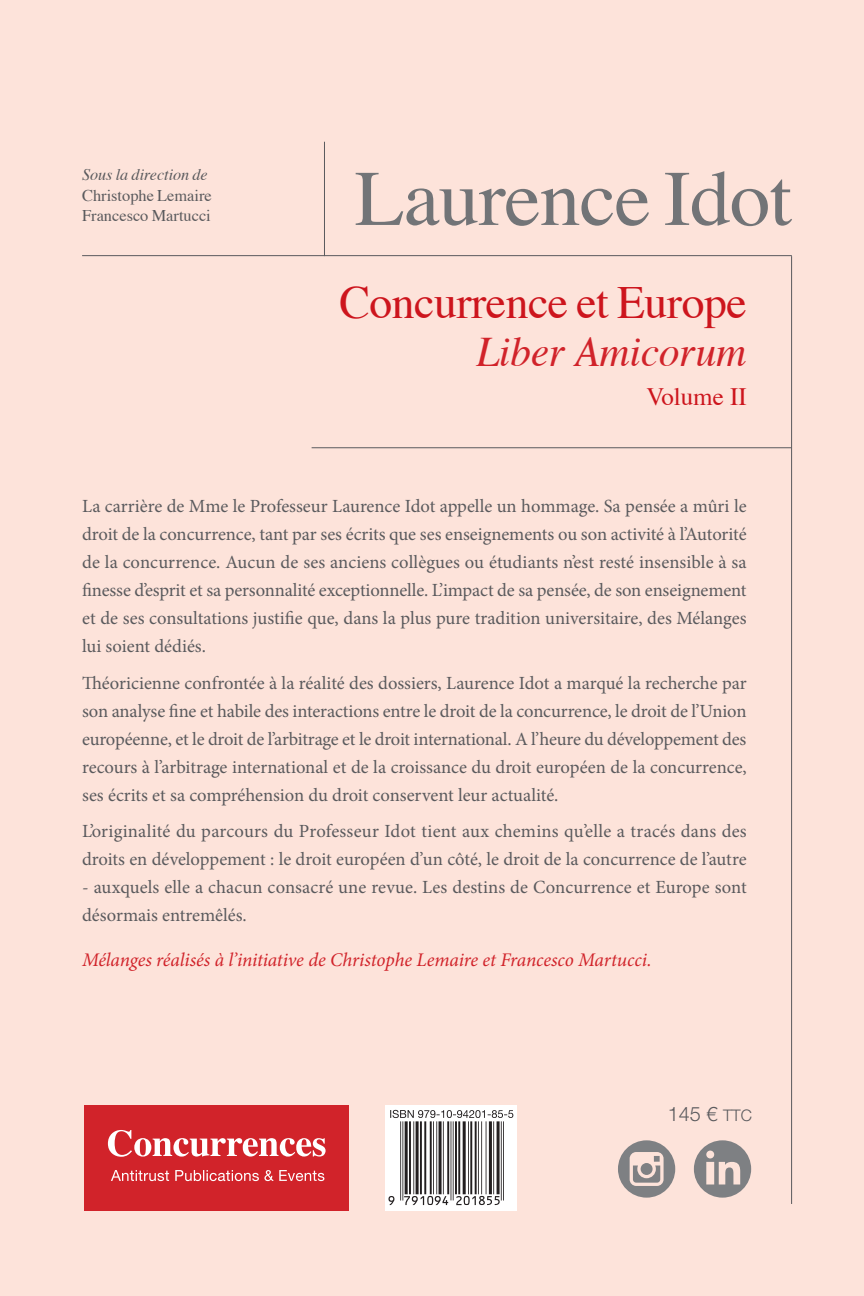
<style>
.page{position:relative;width:864px;height:1296px;background:#fde3da}
.page>*{position:absolute;margin:0;border:0;box-sizing:border-box;transform-origin:0 0}
.t1{font:78.8px "Times";letter-spacing:-.01em;color:#727477}
.t2{font:46.2px "Times";letter-spacing:-.01em;color:#cd151d}
.t3{font:italic 42px "Times";color:#d1232a}
.t4{font:25px "Times";color:#cd151d}
.t5{font:300 20px "Helvetica Neue LT";color:#5a5a5d}
.t6{font:italic 19.2px "Minion Pro";letter-spacing:-.01em;color:#d1232a}
.t7{font:18.6px/28px "Minion Pro";color:#5a5a5d;text-align:justify}
.t8{font:16.4px/20.2px "Times";color:#5a5a5d}
.t9{font:italic 16.2px "Times";color:#5a5a5d}
.s1{font-size:16px}
</style>
<div class="page">
<hr style="left:82px;top:255px;width:710px;height:1px;background:#5a5a5d">
<hr style="left:312px;top:447px;width:479px;height:1px;background:#5a5a5d">
<hr style="left:791px;top:256px;width:1px;height:948px;background:#5a5a5d">
<hr style="left:324px;top:142px;width:1px;height:114px;background:#5a5a5d">
<div style="left:385px;top:1105px;width:132px;height:106px;background:#fff"></div>
<svg style="left:388px;top:1110px;width:125px;height:95px"></svg>
<div style="left:84px;top:1106px;width:265px;height:105px;background:#d1232a"></div>
<svg style="left:108px;top:1130px;width:218px;height:27px"></svg>
<svg style="left:111px;top:1170px;width:213px;height:11px"></svg>
<svg style="left:694px;top:1140px;width:57px;height:58px"></svg>
<svg style="left:618px;top:1140px;width:57px;height:58px"></svg>
<p class="t9" style="left:82px;top:161px;width:127px">Sous la direction de</p>
<p class="t8" style="left:82px;top:184px;width:131px">Christophe Lemaire<br>Francesco Martucci</p>
<h1 class="t1" style="left:355px;top:125px;width:439px">Laurence Idot</h1>
<h2 class="t2" style="left:339px;top:259px;width:409px">Concurrence et Europe</h2>
<h3 class="t3" style="left:476px;top:316px;width:274px">Liber Amicorum</h3>
<h3 class="t4" style="left:647px;top:373px;width:102px">Volume II</h3>
<p class="t7" style="left:82px;top:492px;width:666px">La carrière de Mme le Professeur Laurence Idot appelle un hommage. Sa pensée a mûri le droit de la concurrence, tant par ses écrits que ses enseignements ou son activité à l’Autorité de la concurrence. Aucun de ses anciens collègues ou étudiants n’est resté insensible à sa finesse d’esprit et sa personnalité exceptionnelle. L’impact de sa pensée, de son enseignement et de ses consultations justifie que, dans la plus pure tradition universitaire, des Mélanges lui soient dédiés.</p>
<p class="t7" style="left:82px;top:669px;width:666px">Théoricienne confrontée à la réalité des dossiers, Laurence Idot a marqué la recherche par son analyse fine et habile des interactions entre le droit de la concurrence, le droit de l’Union européenne, et le droit de l’arbitrage et le droit international. A l’heure du développement des recours à l’arbitrage international et de la croissance du droit européen de la concurrence, ses écrits et sa compréhension du droit conservent leur actualité.</p>
<p class="t7" style="left:82px;top:817px;width:666px">L’originalité du parcours du Professeur Idot tient aux chemins qu’elle a tracés dans des droits en développement : le droit européen d’un côté, le droit de la concurrence de l’autre</p>
<p class="t7" style="left:82px;top:873px;width:666px">- auxquels elle a chacun consacré une revue. Les destins de Concurrence et Europe sont désormais entremêlés.</p>
<p class="t6" style="left:82px;top:947px;width:571px">Mélanges réalisés à l’initiative de Christophe Lemaire et Francesco Martucci.</p>
<p class="t5" style="left:668px;top:1101px;width:86px">145 € <span class="s1">TTC</span></p>
</div>
